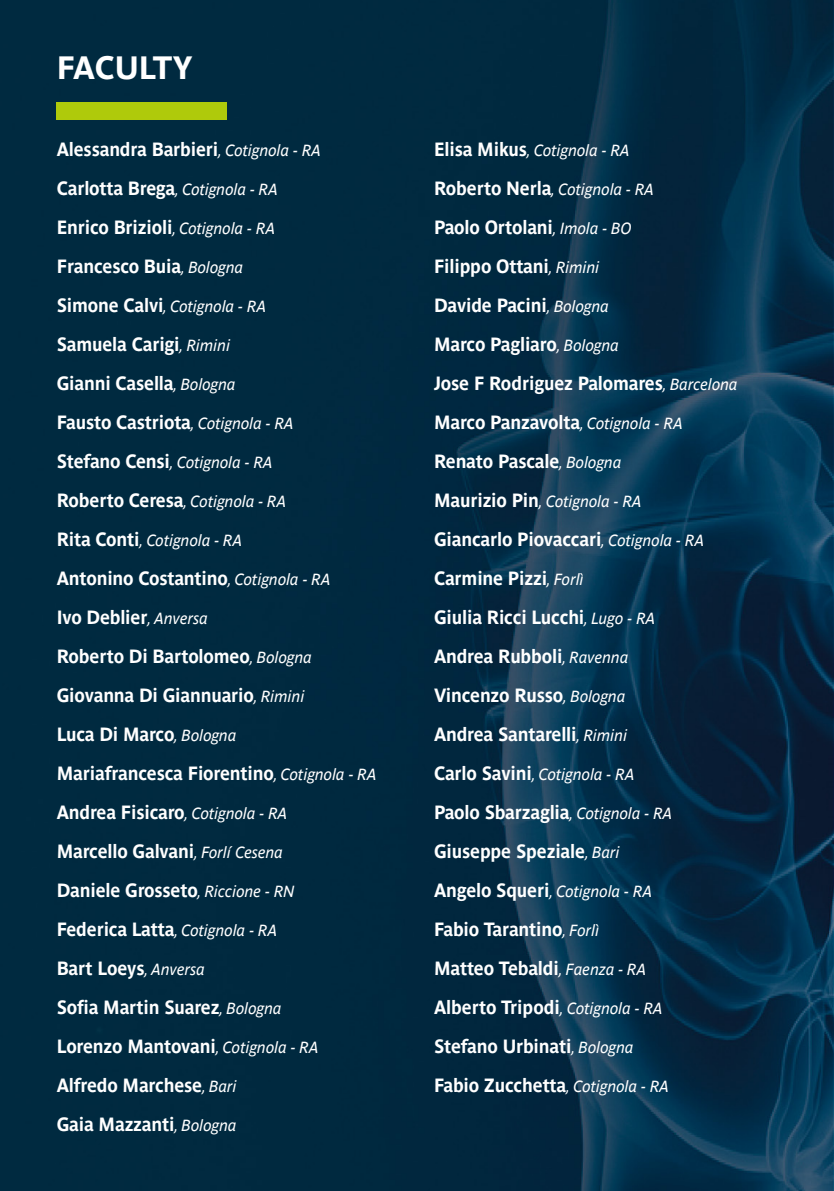
<style>
.page{position:relative;width:834px;height:1191px;background:#fff}
.page>*{position:absolute;margin:0;border:0;box-sizing:border-box;transform-origin:0 0}
.t1{font:700 32px "Parisine Std";letter-spacing:-.005em;color:#fff}
.t2{font:700 19px/39px "Parisine Std";letter-spacing:-.01em;color:#fff;scale:.95 1}
.t3{font:italic 16px "Parisine Std";color:#fff;scale:.95 1}
.s1{font-weight:400;font-style:italic;font-size:16px}
.s2{font-weight:700;font-style:normal;font-size:19px}
</style>
<div class="page">
<img style="left:0;top:0;width:833px;height:1191px">
<div style="left:57px;top:103px;width:170px;height:17px;background:#afca0b"></div>
<h1 class="t1" style="left:57px;top:49px;width:137px">FACULTY</h1>
<p class="t2" style="left:57px;top:130px;width:280px">Alessandra Barbieri<span class="s1">, Cotignola - RA<br></span>Carlotta Brega<span class="s1">, Cotignola - RA<br></span>Enrico Brizioli<span class="s1">, Cotignola - RA<br></span>Francesco Buia<span class="s1">, Bologna</span></p>
<p class="t3" style="left:57px;top:297px;width:222px"><span class="s2">Simone Calvi</span>, Cotignola - RA</p>
<p class="t2" style="left:57px;top:325px;width:251px">Samuela Carigi<span class="s1">, Rimini<br></span>Gianni Casella<span class="s1">, Bologna<br></span>Fausto Castriota<span class="s1">, Cotignola - RA</span></p>
<p class="t3" style="left:57px;top:453px;width:229px"><span class="s2">Stefano Censi</span>, Cotignola - RA</p>
<p class="t2" style="left:57px;top:481px;width:243px">Roberto Ceresa<span class="s1">, Cotignola - RA</span></p>
<p class="t3" style="left:57px;top:531px;width:197px"><span class="s2">Rita Conti</span>, Cotignola - RA</p>
<p class="t2" style="left:57px;top:559px;width:338px">Antonino Costantino<span class="s1">, Cotignola - RA<br></span>Ivo Deblier<span class="s1">, Anversa<br></span>Roberto Di Bartolomeo<span class="s1">, Bologna<br></span>Giovanna Di Giannuario<span class="s1">, Rimini<br></span>Luca Di Marco<span class="s1">, Bologna<br></span>Mariafrancesca Fiorentino<span class="s1">, Cotignola - RA<br></span>Andrea Fisicaro<span class="s1">, Cotignola - RA<br></span>Marcello Galvani<span class="s1">, Forlí Cesena<br></span>Daniele Grosseto<span class="s1">, Riccione - RN<br></span>Federica Latta<span class="s1">, Cotignola - RA<br></span>Bart Loeys<span class="s1">, Anversa<br></span>Sofia Martin Suarez<span class="s1">, Bologna<br></span>Lorenzo Mantovani<span class="s1">, Cotignola - RA<br></span>Alfredo Marchese<span class="s1">, Bari<br></span>Gaia Mazzanti<span class="s1">, Bologna</span></p>
<p class="t3" style="left:434px;top:141px;width:207px"><span class="s2">Elisa Mikus</span>, Cotignola - RA</p>
<p class="t3" style="left:434px;top:180px;width:233px"><span class="s2">Roberto Nerla</span>, Cotignola - RA</p>
<p class="t2" style="left:434px;top:208px;width:321px">Paolo Ortolani<span class="s1">, Imola - BO<br></span>Filippo Ottani<span class="s1">, Rimini<br></span>Davide Pacini<span class="s1">, Bologna<br></span>Marco Pagliaro<span class="s1">, Bologna<br></span>Jose F Rodriguez Palomares<span class="s1">, Barcelona<br></span>Marco Panzavolta<span class="s1">, Cotignola - RA<br></span>Renato Pascale<span class="s1">, Bologna</span></p>
<p class="t3" style="left:434px;top:492px;width:220px"><span class="s2">Maurizio Pin</span>, Cotignola - RA</p>
<p class="t2" style="left:434px;top:520px;width:286px">Giancarlo Piovaccari<span class="s1">, Cotignola - RA<br></span>Carmine Pizzi<span class="s1">, Forlì<br></span>Giulia Ricci Lucchi<span class="s1">, Lugo - RA<br></span>Andrea Rubboli<span class="s1">, Ravenna<br></span>Vincenzo Russo<span class="s1">, Bologna<br></span>Andrea Santarelli<span class="s1">, Rimini</span></p>
<p class="t3" style="left:434px;top:765px;width:212px"><span class="s2">Carlo Savini</span>, Cotignola - RA</p>
<p class="t2" style="left:434px;top:793px;width:252px">Paolo Sbarzaglia<span class="s1">, Cotignola - RA<br></span>Giuseppe Speziale<span class="s1">, Bari</span></p>
<p class="t3" style="left:434px;top:882px;width:231px"><span class="s2">Angelo Squeri</span>, Cotignola - RA</p>
<p class="t2" style="left:434px;top:910px;width:249px">Fabio Tarantino<span class="s1">, Forlì<br></span>Matteo Tebaldi<span class="s1">, Faenza - RA<br></span>Alberto Tripodi<span class="s1">, Cotignola - RA<br></span>Stefano Urbinati<span class="s1">, Bologna<br></span>Fabio Zucchetta<span class="s1">, Cotignola - RA</span></p>
</div>
